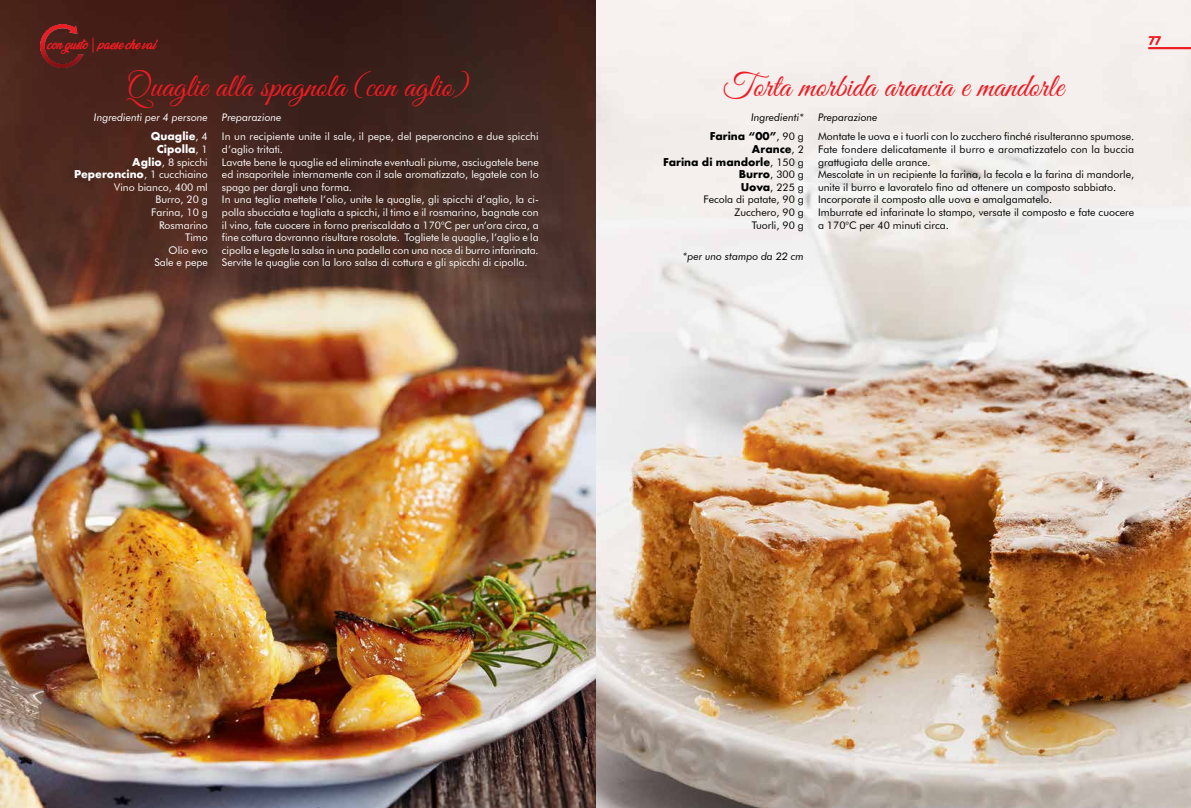
<style>
.page{position:relative;width:1191px;height:808px;background:#fff}
.page>*{position:absolute;margin:0;border:0;box-sizing:border-box;transform-origin:0 0}
.t1{font:33px "Great Vibes";color:#ed1d24}
.t2{font:700 12px "Century Gothic";color:#ed1d24}
.t3{font:11px "Vegan Style";color:#ed1d24}
.t4{font:10.5px/12.6px "Futura BT";color:#fff;text-align:right}
.t5{font:10.5px/12.6px "Futura BT";color:#000;text-align:right}
.t6{font:700 10.5px/12.6px "Futura";color:#000;text-align:right}
.t7{font:italic 10.5px "Futura BT";color:#000}
.t8{font:italic 10.5px "Futura BT";color:#fff}
.t9{font:700 10.5px/12.6px "Futura";color:#fff;text-align:center}
.s1{font-family:"Futura BT";font-weight:400}
.s2{font-family:"Futura";font-weight:700}
</style>
<div class="page">
<img style="left:0;top:0;width:1191px;height:808px">
<svg style="left:92px;top:38px;width:1px;height:15px"></svg>
<hr style="left:1148px;top:47px;width:43px;height:2px;background:#ed1d24">
<img style="left:40px;top:25px;width:43px;height:43px">
<p class="t3" style="left:47px;top:39px;width:110px">con gusto paese che vai</p>
<p class="t2" style="left:1148px;top:33px;width:14px">77</p>
<h1 class="t1" style="left:126px;top:68px;width:345px">Quaglie alla spagnola (con aglio)</h1>
<h1 class="t1" style="left:723px;top:68px;width:342px">Torta morbida arancia e mandorle</h1>
<p class="t8" style="left:94px;top:111px;width:115px">Ingredienti per 4 persone</p>
<p class="t9" style="left:151px;top:130px;width:59px">Quaglie<span class="s1">, 4<br></span>Cipolla<span class="s1">, 1</span></p>
<p class="t4" style="left:74px;top:155px;width:135px"><span class="s2">Aglio</span>, 8 spicchi<br><span class="s2">Peperoncino</span>, 1 cucchiaino<br>Vino bianco, 400 ml<br>Burro, 20 g<br>Farina, 10 g<br>Rosmarino<br>Timo<br>Olio evo<br>Sale e pepe</p>
<p class="t7" style="left:751px;top:111px;width:54px">Ingredienti*</p>
<p class="t6" style="left:663px;top:130px;width:142px">Farina “00”<span class="s1">, 90 g<br></span>Arance<span class="s1">, 2<br></span>Farina di mandorle<span class="s1">, 150 g<br></span>Burro<span class="s1">, 300 g</span></p>
<p class="t5" style="left:703px;top:181px;width:102px"><span class="s2">Uova</span>, 225 g<br>Fecola di patate, 90 g<br>Zucchero, 90 g<br>Tuorli, 90 g</p>
<p class="t7" style="left:683px;top:250px;width:122px">*per uno stampo da 22 cm</p>
<p class="t7" style="left:818px;top:111px;width:61px">Preparazione</p>
<p class="t5" style="left:818px;top:130px;width:318px;text-align:left">Montate le uova e i tuorli con lo zucchero finché risulteranno spumose.<br>Fate fondere delicatamente il burro e aromatizzatelo con la buccia grattugiata delle arance.<br>Mescolate in un recipiente la farina, la fecola e la farina di mandorle, unite il burro e lavoratelo fino ad ottenere un composto sabbiato.<br>Incorporate il composto alle uova e amalgamatelo.<br>Imburrate ed infarinate lo stampo, versate il composto e fate cuocere a 170°C per 40 minuti circa.</p>
<p class="t8" style="left:222px;top:111px;width:61px">Preparazione</p>
<p class="t4" style="left:222px;top:130px;width:318px;text-align:left">In un recipiente unite il sale, il pepe, del peperoncino e due spicchi d’aglio tritati.<br>Lavate bene le quaglie ed eliminate eventuali piume, asciugatele bene ed insaporitele internamente con il sale aromatizzato, legatele con lo spago per dargli una forma.<br>In una teglia mettete l’olio, unite le quaglie, gli spicchi d’aglio, la ci&shy;polla sbucciata e tagliata a spicchi, il timo e il rosmarino, bagnate con il vino, fate cuocere in forno preriscaldato a 170°C per un’ora circa, a fine cottura dovranno risultare rosolate. Togliete le quaglie, l’aglio e la cipolla e legate la salsa in una padella con una noce di burro infarinata.<br>Servite le quaglie con la loro salsa di cottura e gli spicchi di cipolla.</p>
</div>
